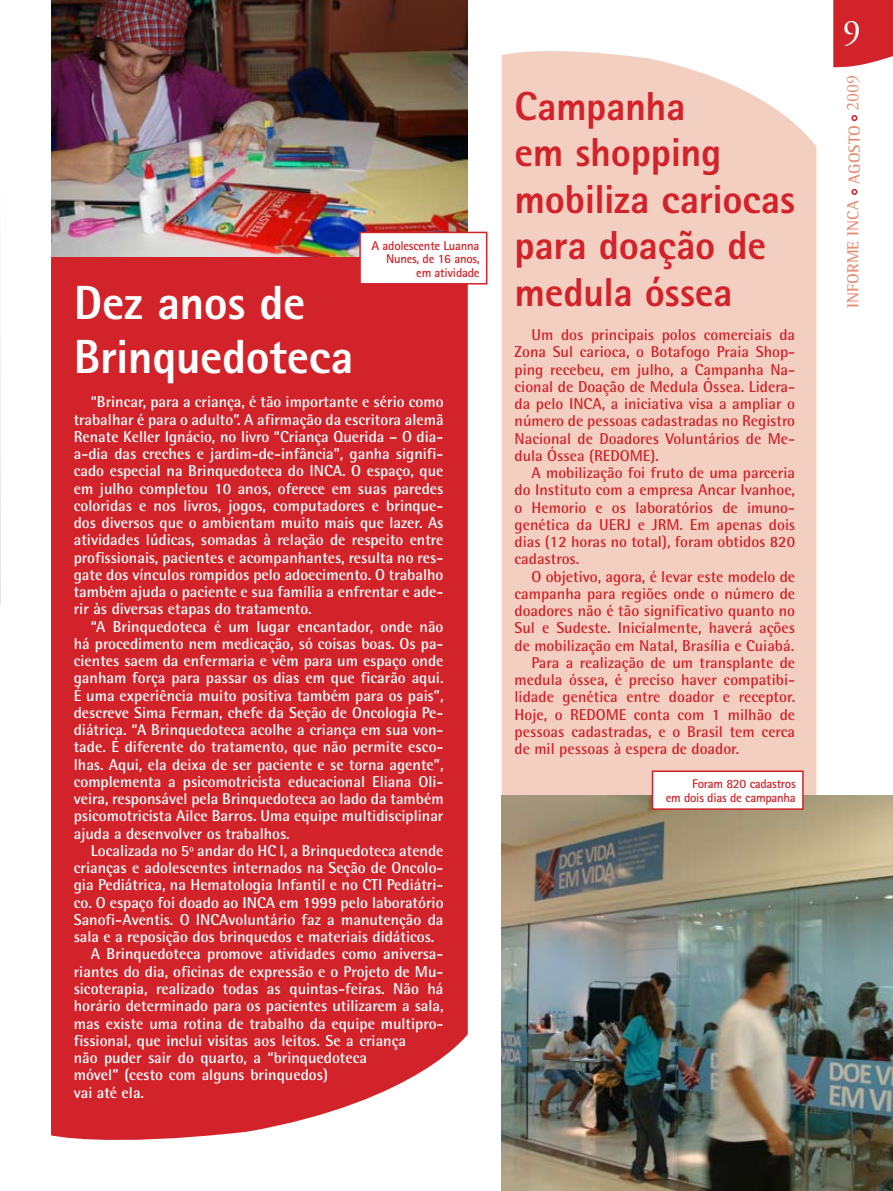
<style>
.page{position:relative;width:893px;height:1191px;background:#fff}
.page>*{position:absolute;margin:0;border:0;box-sizing:border-box;transform-origin:0 0}
.t1{font:800 48px/54px "Rotis Sans Serif";letter-spacing:-.01em;color:#fff}
.t2{font:800 40.5px/46.5px "Rotis Sans Serif";letter-spacing:-.01em;color:#d2232a}
.t3{font:36px "Adobe Garamond Pro";color:#fff}
.t4{font:700 16.5px "Rotis Semi Serif";letter-spacing:-.005em;color:#e48e75}
.t5{font:700 15.75px/17.2px "Rotis Semi Sans";color:#fff;text-align:justify}
.t6{font:700 15.75px/17.2px "Rotis Semi Sans";color:#d2232a;text-align:justify}
.t7{font:700 12.75px/13.5px "Rotis Sans Serif";letter-spacing:-.02em;color:#d2232a;text-align:right}
.s1{font-family:"Adobe Garamond Pro";font-weight:400;font-size:18px}
</style>
<div class="page">
<div style="left:51px;top:257px;width:417px;height:883px;background:#d2232a"></div>
<div style="left:502px;top:51px;width:314px;height:744px;background:#f3cfc1"></div>
<svg style="left:0;top:309px;width:1px;height:296px"></svg>
<img style="left:51px;top:0;width:417px;height:257px">
<div style="left:360px;top:232px;width:127px;height:52px;background:#fff"></div>
<div style="left:359px;top:232px;width:128px;height:52px;border:2px solid #d2232a"></div>
<img style="left:502px;top:795px;width:391px;height:396px">
<div style="left:652px;top:771px;width:151px;height:38px;background:#fff"></div>
<div style="left:652px;top:770px;width:152px;height:40px;border:2px solid #d2232a"></div>
<svg style="left:833px;top:0;width:60px;height:68px;background:#d53239"></svg>
<svg style="left:851px;top:189px;width:6px;height:6px"></svg>
<svg style="left:851px;top:115px;width:6px;height:6px"></svg>
<p class="t7" style="left:372px;top:238px;width:110px">A adolescente Luanna<br>Nunes, de 16 anos, em atividade</p>
<h1 class="t1" style="left:74px;top:275px;width:281px">Dez anos de<br>Brinquedoteca</h1>
<p class="t5" style="left:74px;top:393px;width:371px;text-indent:17px">“Brincar, para a criança, é tão importante e sério como trabalhar é para o adulto”. A afirmação da escritora alemã Renate Keller Ignácio, no livro “Criança Querida – O dia&shy;a-dia das creches e jardim-de-infância”, ganha signifi&shy;cado especial na Brinquedoteca do INCA. O espaço, que em julho completou 10 anos, oferece em suas paredes coloridas e nos livros, jogos, computadores e brinque&shy;dos diversos que o ambientam muito mais que lazer. As atividades lúdicas, somadas à relação de respeito entre profissionais, pacientes e acompanhantes, resulta no res&shy;gate dos vínculos rompidos pelo adoecimento. O trabalho também ajuda o paciente e sua família a enfrentar e ade&shy;rir às diversas etapas do tratamento.</p>
<p class="t5" style="left:74px;top:617px;width:371px;text-indent:17px">“A Brinquedoteca é um lugar encantador, onde não há procedimento nem medicação, só coisas boas. Os pa&shy;cientes saem da enfermaria e vêm para um espaço onde ganham força para passar os dias em que ficarão aqui.<br>É uma experiência muito positiva também para os pais”, descreve Sima Ferman, chefe da Seção de Oncologia Pe&shy;diátrica. “A Brinquedoteca acolhe a criança em sua von&shy;tade. É diferente do tratamento, que não permite esco&shy;lhas. Aqui, ela deixa de ser paciente e se torna agente”, complementa a psicomotricista educacional Eliana Oli&shy;veira, responsável pela Brinquedoteca ao lado da também psicomotricista Ailce Barros. Uma equipe multidisciplinar ajuda a desenvolver os trabalhos.</p>
<p class="t5" style="left:91px;top:841px;width:354px">Localizada no 5º andar do HC I, a Brinquedoteca atende</p>
<p class="t5" style="left:74px;top:859px;width:371px">crianças e adolescentes internados na Seção de Oncolo-</p>
<p class="t5" style="left:74px;top:876px;width:371px">gia Pediátrica, na Hematologia Infantil e no CTI Pediátri-</p>
<p class="t5" style="left:74px;top:893px;width:371px">co. O espaço foi doado ao INCA em 1999 pelo laboratório</p>
<p class="t5" style="left:74px;top:910px;width:371px">Sanofi-Aventis. O INCAvoluntário faz a manutenção da</p>
<p class="t5" style="left:74px;top:928px;width:362px">sala e a reposição dos brinquedos e materiais didáticos.</p>
<p class="t5" style="left:91px;top:945px;width:354px">A Brinquedoteca promove atividades como aniversa-</p>
<p class="t5" style="left:74px;top:962px;width:371px">riantes do dia, oficinas de expressão e o Projeto de Mu-</p>
<p class="t5" style="left:74px;top:979px;width:371px">sicoterapia, realizado todas as quintas-feiras. Não há</p>
<p class="t5" style="left:74px;top:997px;width:371px">horário determinado para os pacientes utilizarem a sala,</p>
<p class="t5" style="left:74px;top:1014px;width:371px">mas existe uma rotina de trabalho da equipe multipro-</p>
<p class="t5" style="left:74px;top:1031px;width:334px">fissional, que inclui visitas aos leitos. Se a criança</p>
<p class="t5" style="left:74px;top:1048px;width:295px">não puder sair do quarto, a “brinquedoteca</p>
<p class="t5" style="left:74px;top:1066px;width:256px">móvel” (cesto com alguns brinquedos)</p>
<p class="t5" style="left:74px;top:1083px;width:72px">vai até ela.</p>
<h2 class="t2" style="left:514px;top:82px;width:282px">Campanha<br>em shopping mobiliza cariocas para doação de medula óssea</h2>
<p class="t6" style="left:514px;top:326px;width:282px;text-indent:17px">Um dos principais polos comerciais da Zona Sul carioca, o Botafogo Praia Shop&shy;ping recebeu, em julho, a Campanha Na&shy;cional de Doação de Medula Óssea. Lidera&shy;da pelo INCA, a iniciativa visa a ampliar o número de pessoas cadastradas no Registro Nacional de Doadores Voluntários de Me&shy;dula Óssea (REDOME).</p>
<p class="t6" style="left:514px;top:464px;width:282px;text-indent:17px">A mobilização foi fruto de uma parceria do Instituto com a empresa Ancar Ivanhoe, o Hemorio e os laboratórios de imuno&shy;genética da UERJ e JRM. Em apenas dois dias (12 horas no total), foram obtidos 820 cadastros.</p>
<p class="t6" style="left:531px;top:567px;width:265px">O objetivo, agora, é levar este modelo de</p>
<p class="t6" style="left:514px;top:584px;width:282px">campanha para regiões onde o número de</p>
<p class="t6" style="left:514px;top:602px;width:282px">doadores não é tão significativo quanto no</p>
<p class="t6" style="left:514px;top:619px;width:282px">Sul e Sudeste. Inicialmente, haverá ações</p>
<p class="t6" style="left:514px;top:636px;width:281px">de mobilização em Natal, Brasília e Cuiabá.</p>
<p class="t6" style="left:531px;top:653px;width:265px">Para a realização de um transplante de</p>
<p class="t6" style="left:514px;top:671px;width:282px">medula óssea, é preciso haver compatibi-</p>
<p class="t6" style="left:514px;top:688px;width:282px">lidade genética entre doador e receptor.</p>
<p class="t6" style="left:514px;top:705px;width:282px">Hoje, o REDOME conta com 1 milhão de</p>
<p class="t6" style="left:514px;top:722px;width:282px">pessoas cadastradas, e o Brasil tem cerca</p>
<p class="t6" style="left:514px;top:740px;width:226px">de mil pessoas à espera de doador.</p>
<p class="t7" style="left:666px;top:777px;width:132px">Foram 820 cadastros<br>em dois dias de campanha</p>
<h3 class="t3" style="left:843px;top:11px;width:19px">9</h3>
<p class="t4" style="left:843px;top:308px;width:235px;rotate:-90deg">INFORME INCA AGOSTO <span class="s1">2009</span></p>
</div>
